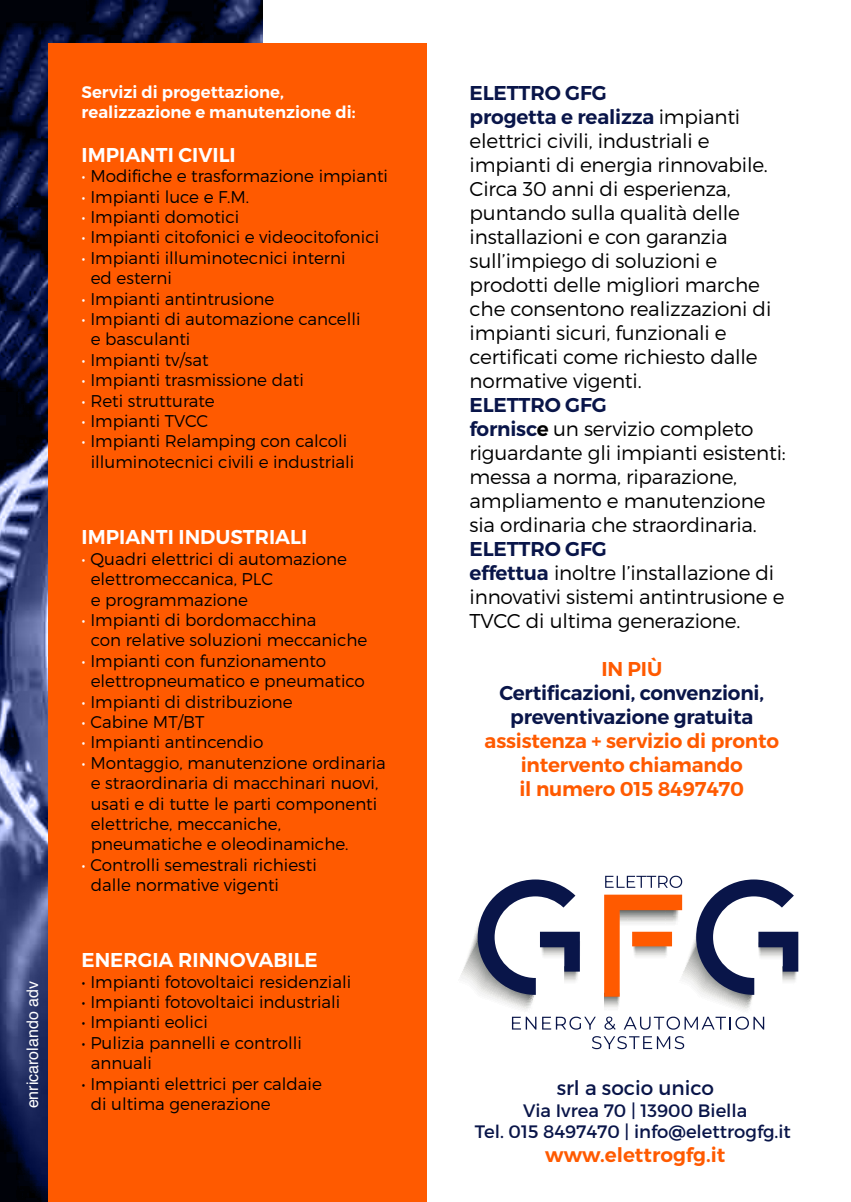
<style>
.page{position:relative;width:851px;height:1202px;background:#fff}
.page>*{position:absolute;margin:0;border:0;box-sizing:border-box;transform-origin:0 0}
.t1{font:300 20px/24px "Montserrat";letter-spacing:-.01em;color:#000}
.t2{font:600 20px/24px "Montserrat";letter-spacing:-.01em;color:#ff5a00;text-align:center}
.t3{font:600 20px "Montserrat";color:#fff}
.t4{font:600 20px/24px "Montserrat";letter-spacing:-.01em;color:#091549;text-align:center}
.t5{font:20px "Montserrat";color:#091549}
.t6{font:18px/21.6px "Montserrat";color:#091549;text-align:center}
.t7{font:300 17px/20.4px "Montserrat";color:#000}
.t8{font:600 16.8px/20.2px "Montserrat";color:#fff}
.t9{font:16px "Helvetica";color:#fff}
.s1{color:#fff}
.s2{font-weight:600;color:#091549}
.s3{font-weight:600}
</style>
<div class="page">
<svg style="left:0;top:0;width:262px;height:1202px"></svg>
<div style="left:48px;top:43px;width:378px;height:1159px;background:#ff5a00"></div>
<svg style="left:592px;top:1036px;width:92px;height:13px"></svg>
<svg style="left:461px;top:879px;width:134px;height:151px"></svg>
<svg style="left:604px;top:876px;width:194px;height:154px"></svg>
<p class="t9" style="left:20px;top:1108px;width:129px;rotate:-90deg">enricarolando adv</p>
<p class="t8" style="left:82px;top:82px;width:275px">Servizi di progettazione, realizzazione e manutenzione di:</p>
<p class="t3" style="left:82px;top:142px;width:156px">IMPIANTI CIVILI</p>
<p class="t7" style="left:82px;top:166px;width:308px"><span class="s1">•</span> Modifiche e trasformazione impianti</p>
<p class="t7" style="left:82px;top:186px;width:169px"><span class="s1">•</span> Impianti luce e F.M.</p>
<p class="t7" style="left:82px;top:206px;width:159px"><span class="s1">•</span> Impianti domotici</p>
<p class="t7" style="left:82px;top:227px;width:299px"><span class="s1">•</span> Impianti citofonici e videocitofonici</p>
<p class="t7" style="left:91px;top:247px;width:256px;text-indent:-9px"><span class="s1">•</span> Impianti illuminotecnici interni ed esterni</p>
<p class="t7" style="left:82px;top:288px;width:194px"><span class="s1">•</span> Impianti antintrusione</p>
<p class="t7" style="left:91px;top:308px;width:271px;text-indent:-9px"><span class="s1">•</span> Impianti di automazione cancelli e basculanti</p>
<p class="t7" style="left:82px;top:349px;width:129px"><span class="s1">•</span> Impianti tv/sat</p>
<p class="t7" style="left:82px;top:370px;width:224px"><span class="s1">•</span> Impianti trasmissione dati</p>
<p class="t7" style="left:82px;top:390px;width:135px"><span class="s1">•</span> Reti strutturate</p>
<p class="t7" style="left:82px;top:410px;width:128px"><span class="s1">•</span> Impianti TVCC</p>
<p class="t7" style="left:82px;top:431px;width:274px;text-align:center"><span class="s1">•</span> Impianti Relamping con calcoli illuminotecnici civili e industriali</p>
<p class="t3" style="left:82px;top:525px;width:227px">IMPIANTI INDUSTRIALI</p>
<p class="t7" style="left:91px;top:548px;width:258px;text-indent:-9px"><span class="s1">•</span> Quadri elettrici di automazione elettromeccanica, PLC<br>e programmazione</p>
<p class="t7" style="left:91px;top:609px;width:278px;text-indent:-9px"><span class="s1">•</span> Impianti di bordomacchina<br>con relative soluzioni meccaniche</p>
<p class="t7" style="left:91px;top:650px;width:275px;text-indent:-9px"><span class="s1">•</span> Impianti con funzionamento elettropneumatico e pneumatico</p>
<p class="t7" style="left:82px;top:691px;width:212px"><span class="s1">•</span> Impianti di distribuzione</p>
<p class="t7" style="left:82px;top:711px;width:124px"><span class="s1">•</span> Cabine MT/BT</p>
<p class="t7" style="left:82px;top:732px;width:183px"><span class="s1">•</span> Impianti antincendio</p>
<p class="t7" style="left:91px;top:752px;width:296px;text-indent:-9px"><span class="s1">•</span> Montaggio, manutenzione ordinaria e straordinaria di macchinari nuovi, usati e di tutte le parti componenti elettriche, meccaniche, pneumatiche e oleodinamiche.</p>
<p class="t7" style="left:91px;top:854px;width:227px;text-indent:-9px"><span class="s1">•</span> Controlli semestrali richiesti dalle normative vigenti</p>
<p class="t1" style="left:469px;top:81px;width:303px"><span class="s2">ELETTRO GFG<br>progetta e realizza</span> impianti elettrici civili, industriali e impianti di energia rinnovabile.<br>Circa 30 anni di esperienza, puntando sulla qualità delle installazioni e con garanzia sull’impiego di soluzioni e prodotti delle migliori marche che consentono realizzazioni di impianti sicuri, funzionali e certificati come richiesto dalle normative vigenti.</p>
<p class="t1" style="left:469px;top:393px;width:318px"><span class="s2">ELETTRO GFG<br>fornisc</span><span class="s3">e</span> un servizio completo riguardante gli impianti esistenti: messa a norma, riparazione, ampliamento e manutenzione sia ordinaria che straordinaria.</p>
<p class="t1" style="left:469px;top:537px;width:316px"><span class="s2">ELETTRO GFG<br>effettua</span> inoltre l’installazione di innovativi sistemi antintrusione e<br>TVCC di ultima generazione.</p>
<p class="t2" style="left:601px;top:657px;width:62px">IN PIÙ</p>
<p class="t4" style="left:499px;top:681px;width:266px">Certificazioni, convenzioni, preventivazione gratuita</p>
<p class="t2" style="left:484px;top:729px;width:296px">assistenza + servizio di pronto intervento chiamando<br>il numero 015 8497470</p>
<p class="t3" style="left:82px;top:948px;width:237px">ENERGIA RINNOVABILE</p>
<p class="t7" style="left:82px;top:971px;width:271px">• Impianti fotovoltaici residenziali</p>
<p class="t7" style="left:82px;top:991px;width:260px">• Impianti fotovoltaici industriali</p>
<p class="t7" style="left:82px;top:1012px;width:128px">• Impianti eolici</p>
<p class="t7" style="left:91px;top:1032px;width:212px;text-indent:-9px">• Pulizia pannelli e controlli annuali</p>
<p class="t7" style="left:91px;top:1073px;width:233px;text-indent:-9px">• Impianti elettrici per caldaie di ultima generazione</p>
<p class="t5" style="left:556px;top:1076px;width:159px">srl a socio unico</p>
<p class="t6" style="left:475px;top:1099px;width:317px">Via Ivrea 70 | 13900 Biella<br>Tel. 015 8497470 | info@elettrogfg.it</p>
<p class="t2" style="left:545px;top:1143px;width:181px">www.elettrogfg.it</p>
</div>
